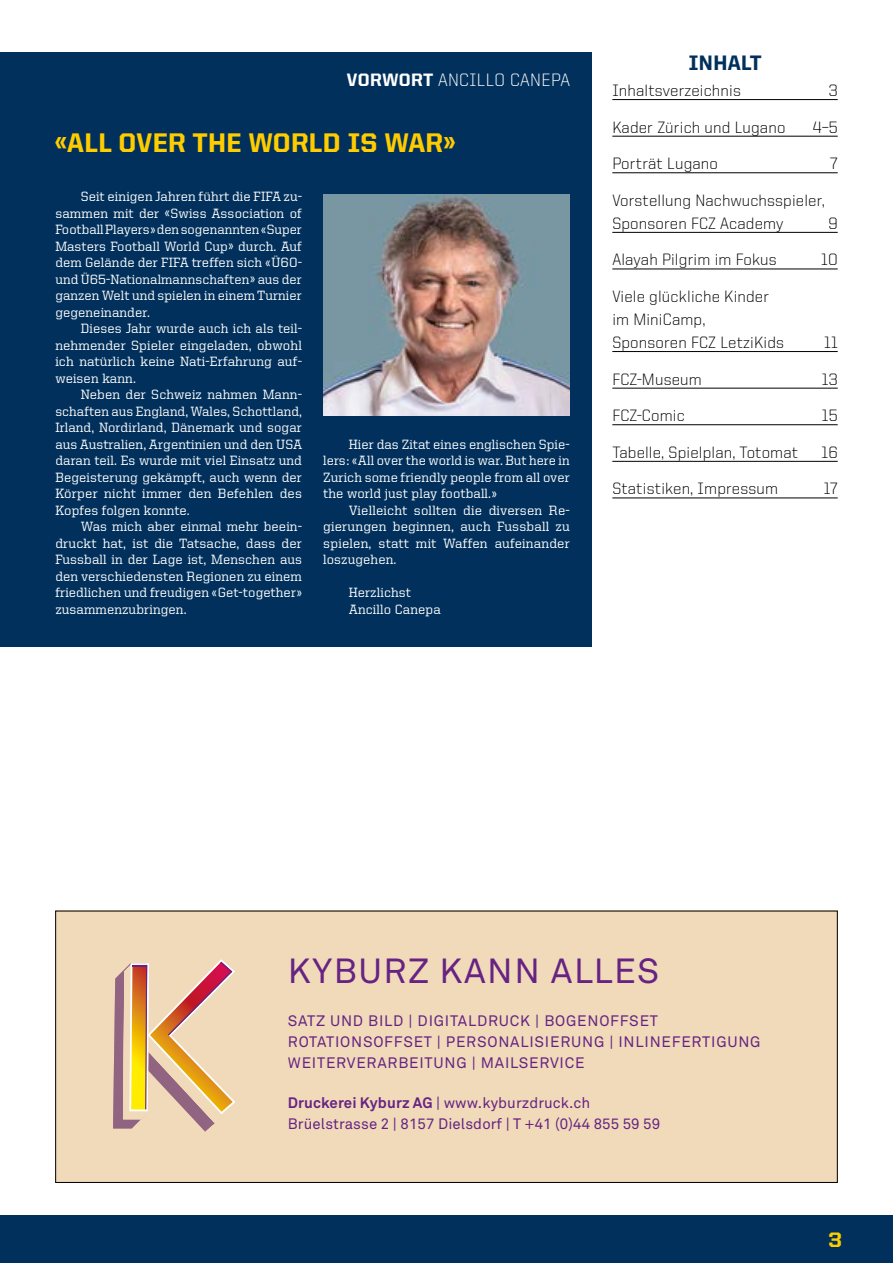
<style>
.page{position:relative;width:893px;height:1263px;background:#fff}
.page>*{position:absolute;margin:0;border:0;box-sizing:border-box;transform-origin:0 0}
.t1{font:34.5px "Akkurat";letter-spacing:.045em;color:#662383}
.t2{font:800 27px "United Sans Reg";letter-spacing:.01em;color:#fc0}
.t3{font:800 21px "United Sans Reg";letter-spacing:.02em;color:#00305b}
.t4{font:800 21px "United Serif Reg";color:#fc0}
.t5{font:300 18px "United Sans Reg";letter-spacing:.02em;color:#fff}
.t6{font:300 16.5px/23px "United Sans Reg";letter-spacing:.01em;color:#000}
.t7{font:15px/21px "Akkurat";letter-spacing:.05em;color:#662383}
.t8{font:15px/21px "Akkurat";letter-spacing:.005em;color:#662383}
.t9{font:500 13.5px/16.5px "United Serif Reg";letter-spacing:.01em;color:#fff;text-align:justify}
.s1{font-weight:800}
.s2{font-weight:700}
</style>
<div class="page">
<div style="left:0;top:1216px;width:893px;height:47px;background:#00305b"></div>
<div style="left:55px;top:911px;width:783px;height:272px;background:#f1dab9"></div>
<svg style="left:113px;top:959px;width:122px;height:172px"></svg>
<div style="left:0;top:53px;width:591px;height:594px;background:#00305b"></div>
<hr style="left:612px;top:99px;width:226px;height:1px;background:#000">
<hr style="left:612px;top:136px;width:226px;height:1px;background:#000">
<hr style="left:612px;top:173px;width:226px;height:1px;background:#000">
<hr style="left:612px;top:232px;width:226px;height:1px;background:#000">
<hr style="left:612px;top:269px;width:226px;height:1px;background:#000">
<hr style="left:612px;top:351px;width:226px;height:1px;background:#000">
<hr style="left:612px;top:388px;width:226px;height:1px;background:#000">
<hr style="left:612px;top:424px;width:226px;height:1px;background:#000">
<hr style="left:612px;top:461px;width:226px;height:1px;background:#000">
<hr style="left:612px;top:498px;width:226px;height:1px;background:#000">
<img style="left:323px;top:194px;width:247px;height:222px">
<h3 class="t5" style="left:347px;top:70px;width:225px"><span class="s1">VORWORT</span> ANCILLO CANEPA</h3>
<h2 class="t2" style="left:55px;top:127px;width:402px">«ALL OVER THE WORLD IS WAR»</h2>
<p class="t9" style="left:55px;top:188px;width:248px;text-indent:26px">Seit einigen Jahren führt die FIFA zu&shy;sammen mit der «Swiss Association of Football Players» den sogenannten «Super Masters Football World Cup» durch. Auf dem Gelände der FIFA treffen sich «Ü60- und Ü65- Nationalmannschaften» aus der ganzen Welt und spielen in einem Turnier gegeneinander.</p>
<p class="t9" style="left:55px;top:320px;width:248px;text-indent:26px">Dieses Jahr wurde auch ich als teil&shy;nehmender Spieler eingeladen, obwohl ich natürlich keine Nati-Erfahrung auf&shy;weisen kann.</p>
<p class="t9" style="left:55px;top:386px;width:248px;text-indent:26px">Neben der Schweiz nahmen Mann&shy;schaften aus England, Wales, Schottland, Irland, Nordirland, Dänemark und sogar aus Australien, Argentinien und den USA daran teil. Es wurde mit viel Einsatz und Begeisterung gekämpft, auch wenn der Körper nicht immer den Befehlen des Kopfes folgen konnte.</p>
<p class="t9" style="left:55px;top:518px;width:248px;text-indent:26px">Was mich aber einmal mehr beein&shy;druckt hat, ist die Tatsache, dass der Fussball in der Lage ist, Menschen aus den verschiedensten Regionen zu einem friedlichen und freudigen «Get-together» zusammenzubringen.</p>
<p class="t9" style="left:323px;top:435px;width:248px;text-indent:26px">Hier das Zitat eines englischen Spie&shy;lers: «All over the world is war. But here in Zurich some friendly people from all over the world just play football.»</p>
<p class="t9" style="left:323px;top:501px;width:248px;text-indent:26px">Vielleicht sollten die diversen Re&shy;gierungen beginnen, auch Fussball zu spielen, statt mit Waffen aufeinander loszugehen.</p>
<p class="t9" style="left:349px;top:584px;width:94px">Herzlichst<br>Ancillo Canepa</p>
<h3 class="t3" style="left:689px;top:51px;width:74px">INHALT</h3>
<p class="t6" style="left:612px;top:79px;width:130px">Inhaltsverzeichnis</p>
<p class="t6" style="left:829px;top:79px;width:11px">3</p>
<p class="t6" style="left:612px;top:115px;width:175px">Kader Zürich und Lugano</p>
<p class="t6" style="left:813px;top:115px;width:26px">4–5</p>
<p class="t6" style="left:612px;top:152px;width:107px">Porträt Lugano</p>
<p class="t6" style="left:830px;top:152px;width:9px">7</p>
<p class="t6" style="left:612px;top:189px;width:214px">Vorstellung Nachwuchsspieler,<br>Sponsoren FCZ Academy</p>
<p class="t6" style="left:828px;top:212px;width:11px">9</p>
<p class="t6" style="left:612px;top:248px;width:166px">Alayah Pilgrim im Fokus</p>
<p class="t6" style="left:821px;top:248px;width:18px">10</p>
<p class="t6" style="left:612px;top:285px;width:173px">Viele glückliche Kinder im MiniCamp,<br>Sponsoren FCZ LetziKids</p>
<p class="t6" style="left:824px;top:331px;width:15px">11</p>
<p class="t6" style="left:612px;top:367px;width:91px">FCZ-Museum</p>
<p class="t6" style="left:822px;top:367px;width:17px">13</p>
<p class="t6" style="left:612px;top:404px;width:74px">FCZ-Comic</p>
<p class="t6" style="left:822px;top:404px;width:17px">15</p>
<p class="t6" style="left:612px;top:440px;width:187px">Tabelle, Spielplan, Totomat</p>
<p class="t6" style="left:821px;top:440px;width:18px">16</p>
<p class="t6" style="left:612px;top:477px;width:167px">Statistiken, Impressum</p>
<p class="t6" style="left:824px;top:477px;width:16px">17</p>
<h1 class="t1" style="left:288px;top:951px;width:373px">KYBURZ KANN ALLES</h1>
<p class="t7" style="left:288px;top:1010px;width:474px">SATZ UND BILD | DIGITALDRUCK | BOGENOFFSET<br>ROTATIONSOFFSET | PERSONALISIERUNG | INLINEFERTIGUNG<br>WEITERVERARBEITUNG | MAILSERVICE</p>
<p class="t8" style="left:288px;top:1092px;width:374px"><span class="s2">Druckerei Kyburz AG</span> | www.kyburzdruck.ch<br>Brüelstrasse 2 | 8157 Dielsdorf | T +41 (0)44 855 59 59</p>
<h3 class="t4" style="left:828px;top:1228px;width:15px">3</h3>
</div>
